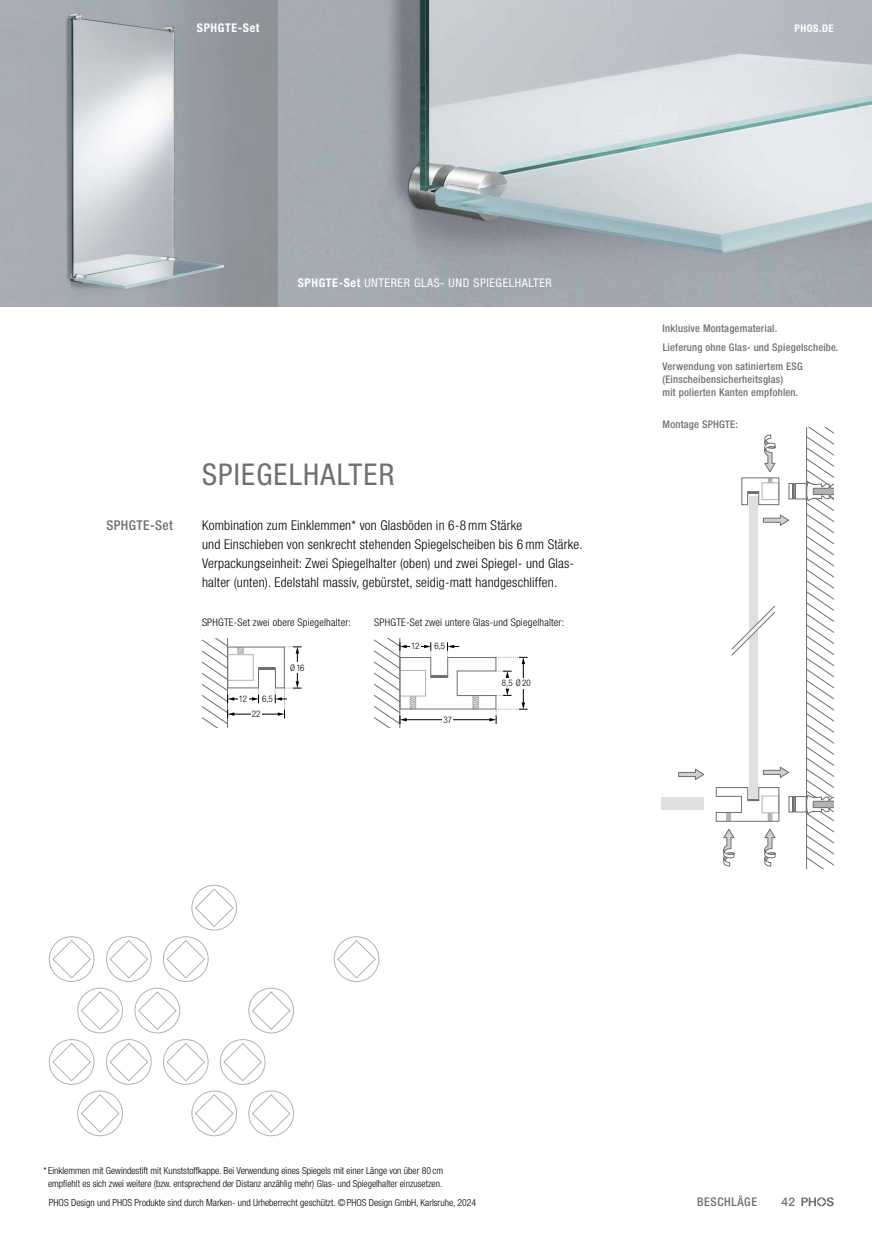
<style>
.page{position:relative;width:872px;height:1234px;background:#fff}
.page>*{position:absolute;margin:0;border:0;box-sizing:border-box;transform-origin:0 0}
.t1{font:condensed 30px "Helvetica Neue LT Std";letter-spacing:.04em;color:#706f6f}
.t2{font:300 condensed 13.5px/19.2px "Helvetica Neue LT Std";letter-spacing:.015em;color:#000}
.t3{font:500 condensed 13.5px "Helvetica Neue LT Std";letter-spacing:.03em;color:#706f6f}
.t4{font:condensed 12px "Helvetica Neue LT Std";letter-spacing:.05em;color:#fff}
.t5{font:700 condensed 12px "Helvetica Neue LT Std";letter-spacing:.05em;color:#fff}
.t6{font:500 condensed 12px "Helvetica Neue LT Std";letter-spacing:.05em;color:#706f6f}
.t7{font:500 12px "Helvetica Neue LT Std";color:#706f6f}
.t8{font:500 condensed 10.5px/19.2px "Helvetica Neue LT Std";letter-spacing:.02em;color:#706f6f}
.t9{font:300 condensed 10.5px "Helvetica Neue LT Std";letter-spacing:.02em;color:#000}
.t10{font:700 condensed 10.5px "Helvetica Neue LT Std";letter-spacing:.05em;color:#fff}
.t11{font:300 condensed 9.75px/12.8px "Helvetica Neue LT Std";color:#000;text-align:center}
.t12{font:300 condensed 9px "Helvetica Neue LT Std";color:#000}
.s1{font-weight:700}
</style>
<div class="page">
<img style="left:1px;top:0;width:871px;height:306px">
<img style="left:0;top:0;width:1px;height:306px">
<svg style="left:333px;top:936px;width:47px;height:46px"></svg>
<svg style="left:49px;top:884px;width:245px;height:252px"></svg>
<svg style="left:715px;top:427px;width:118px;height:440px"></svg>
<div style="left:661px;top:796px;width:43px;height:13px;background:#dfdfdf"></div>
<svg style="left:678px;top:769px;width:26px;height:11px"></svg>
<svg style="left:374px;top:638px;width:153px;height:89px"></svg>
<svg style="left:202px;top:638px;width:99px;height:89px"></svg>
<svg style="left:801px;top:1197px;width:32px;height:8px"></svg>
<p class="t5" style="left:197px;top:20px;width:64px">SPHGTE-Set</p>
<p class="t10" style="left:794px;top:22px;width:41px">PHOS.DE</p>
<p class="t4" style="left:298px;top:276px;width:255px"><span class="s1">SPHGTE-Set</span> UNTERER GLAS- UND SPIEGELHALTER</p>
<h1 class="t1" style="left:202px;top:457px;width:194px">SPIEGELHALTER</h1>
<h2 class="t3" style="left:106px;top:517px;width:68px">SPHGTE-Set</h2>
<p class="t2" style="left:202px;top:515px;width:382px">Kombination zum Einklemmen* von Glasböden in 6-8mm Stärke<br>und Einschieben von senkrecht stehenden Spiegelscheiben bis 6mm Stärke.<br>Verpackungseinheit: Zwei Spiegelhalter (oben) und zwei Spiegel- und Glas&shy;halter (unten). Edelstahl massiv, gebürstet, seidig-matt handgeschliffen.</p>
<p class="t9" style="left:202px;top:615px;width:150px">SPHGTE-Set zwei obere Spiegelhalter:</p>
<p class="t9" style="left:374px;top:615px;width:191px">SPHGTE-Set zwei untere Glas-und Spiegelhalter:</p>
<p class="t12" style="left:239px;top:694px;width:10px">12</p>
<p class="t12" style="left:262px;top:694px;width:12px">6,5</p>
<p class="t12" style="left:252px;top:708px;width:10px">22</p>
<p class="t12" style="left:290px;top:662px;width:16px">Ø16</p>
<p class="t12" style="left:411px;top:641px;width:10px">12</p>
<p class="t12" style="left:434px;top:641px;width:12px">6,5</p>
<p class="t12" style="left:443px;top:714px;width:10px">37</p>
<p class="t12" style="left:502px;top:678px;width:30px">8,5 Ø20</p>
<p class="t8" style="left:662px;top:318px;width:177px">Inklusive Montagematerial.<br>Lieferung ohne Glas- und Spiegelscheibe.<br>Verwendung von satiniertem ESG</p>
<p class="t8" style="left:662px;top:372px;width:137px;line-height:12.8px">(Einscheibensicherheitsglas) mit polierten Kanten empfohlen.</p>
<p class="t8" style="left:662px;top:414px;width:77px">Montage SPHGTE:</p>
<p class="t11" style="left:44px;top:1164px;width:401px">* Einklemmen mit Gewindestift mit Kunststoffkappe. Bei Verwendung eines Spiegels mit einer Länge von über 80 cm empfiehlt es sich zwei weitere (bzw. entsprechend der Distanz anzählig mehr) Glas- und Spiegelhalter einzusetzen.</p>
<p class="t11" style="left:49px;top:1196px;width:429px">PHOS Design und PHOS Produkte sind durch Marken- und Urheberrecht geschützt. ©PHOS Design GmbH, Karlsruhe, 2024</p>
<p class="t6" style="left:697px;top:1194px;width:61px">BESCHLÄGE</p>
<p class="t7" style="left:781px;top:1194px;width:15px">42</p>
</div>
